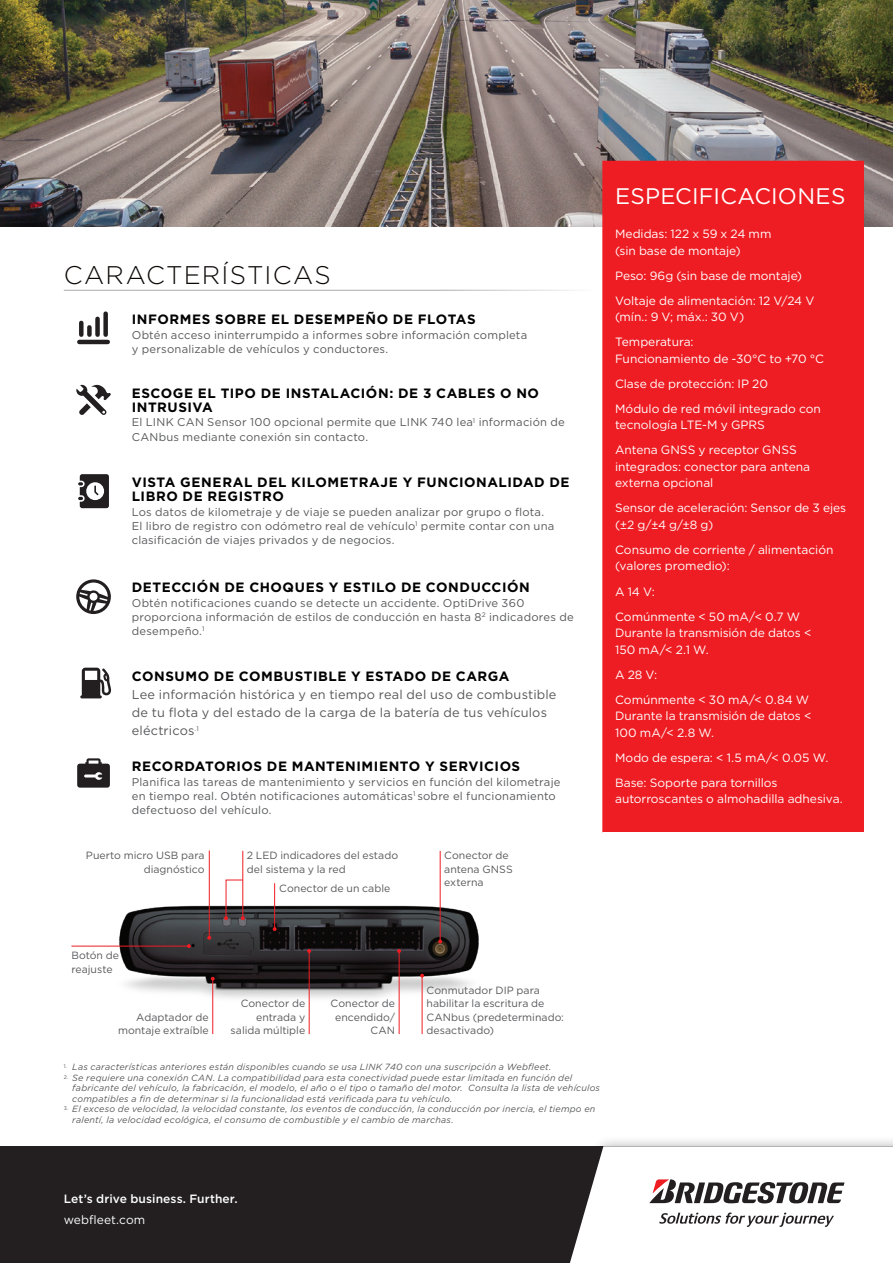
<style>
.page{position:relative;width:893px;height:1263px;background:#fff}
.page>*{position:absolute;margin:0;border:0;box-sizing:border-box;transform-origin:0 0}
.t1{font:300 25.5px "Gotham";letter-spacing:.05em;color:#0c0806}
.t2{font:22.5px "Gotham";letter-spacing:.01em;color:#fff}
.t3{font:700 13.5px/14.2px "Gotham";letter-spacing:.045em;color:#000}
.t4{font:12.75px/18px "Gotham";letter-spacing:.015em;color:#57585a}
.t5{font:12px/25px "Gotham";letter-spacing:-.005em;color:#fff}
.t6{font:500 12px "Gotham";letter-spacing:.005em;color:#fff}
.t7{font:11.25px/14.2px "Gotham";letter-spacing:.02em;color:#57585a}
.t8{font:10.5px/13.5px "Gotham";letter-spacing:.005em;color:#57585a;text-align:right}
.t9{font:italic 9px/10.5px "Gotham";letter-spacing:.025em;color:#57585a}
</style>
<div class="page">
<div style="left:0;top:1146px;width:893px;height:117px;background:#231f20"></div>
<div style="left:553px;top:1135px;width:340px;height:128px;background:#231f20;opacity:.35"></div>
<svg style="left:563px;top:1146px;width:330px;height:117px;background:#dcdbdb"></svg>
<img style="left:0;top:0;width:893px;height:226px">
<div style="left:79px;top:321px;width:5px;height:16px;background:#231f20;border-radius:2px"></div>
<div style="left:87px;top:325px;width:5px;height:12px;background:#231f20;border-radius:2px"></div>
<div style="left:95px;top:317px;width:5px;height:20px;background:#231f20;border-radius:2px"></div>
<div style="left:103px;top:311px;width:5px;height:26px;background:#231f20;border-radius:2px"></div>
<hr style="left:77px;top:340px;width:33px;height:4px;background:#231f20;border-radius:2px">
<svg style="left:76px;top:384px;width:35px;height:31px"></svg>
<svg style="left:78px;top:474px;width:31px;height:34px"></svg>
<svg style="left:76px;top:579px;width:35px;height:35px"></svg>
<svg style="left:80px;top:668px;width:31px;height:30px"></svg>
<svg style="left:77px;top:758px;width:33px;height:30px"></svg>
<img style="left:97px;top:873px;width:382px;height:147px">
<hr style="left:71px;top:946px;width:118px;height:1px;background:#ee1d23">
<hr style="left:212px;top:978px;width:1px;height:56px;background:#ee1d23">
<hr style="left:422px;top:975px;width:1px;height:59px;background:#ee1d23">
<hr style="left:309px;top:951px;width:1px;height:83px;background:#ee1d23">
<hr style="left:399px;top:951px;width:1px;height:83px;background:#ee1d23">
<hr style="left:209px;top:850px;width:1px;height:87px;background:#ee1d23">
<hr style="left:242px;top:851px;width:1px;height:67px;background:#ee1d23">
<hr style="left:440px;top:851px;width:1px;height:90px;background:#ee1d23">
<hr style="left:274px;top:883px;width:1px;height:46px;background:#ee1d23">
<svg style="left:207px;top:936px;width:4px;height:4px"></svg>
<svg style="left:224px;top:879px;width:21px;height:41px"></svg>
<svg style="left:273px;top:927px;width:4px;height:4px"></svg>
<svg style="left:187px;top:944px;width:4px;height:4px"></svg>
<svg style="left:211px;top:977px;width:4px;height:4px"></svg>
<svg style="left:307px;top:949px;width:4px;height:4px"></svg>
<svg style="left:397px;top:949px;width:4px;height:4px"></svg>
<div style="left:602px;top:161px;width:262px;height:671px;background:#ee1d23"></div>
<h1 class="t1" style="left:64px;top:259px;width:269px">CARACTERÍSTICAS</h1>
<p class="t3" style="left:132px;top:312px;width:345px">INFORMES SOBRE EL DESEMPEÑO DE FLOTAS</p>
<p class="t7" style="left:132px;top:327px;width:397px">Obtén acceso ininterrumpido a informes sobre información completa y personalizable de vehículos y conductores.</p>
<p class="t3" style="left:132px;top:386px;width:409px">ESCOGE EL TIPO DE INSTALACIÓN: DE 3 CABLES O NO<br>INTRUSIVA</p>
<p class="t7" style="left:132px;top:415px;width:435px">El LINK CAN Sensor 100 opcional permite que LINK 740 lea<sup>1</sup> información de<br>CANbus mediante conexión sin contacto.</p>
<p class="t3" style="left:132px;top:475px;width:439px">VISTA GENERAL DEL KILOMETRAJE Y FUNCIONALIDAD DE<br>LIBRO DE REGISTRO</p>
<p class="t7" style="left:132px;top:504px;width:424px">Los datos de kilometraje y de viaje se pueden analizar por grupo o flota.<br>El libro de registro con odómetro real de vehículo<sup>1</sup> permite contar con una clasificación de viajes privados y de negocios.</p>
<p class="t3" style="left:132px;top:580px;width:399px">DETECCIÓN DE CHOQUES Y ESTILO DE CONDUCCIÓN</p>
<p class="t7" style="left:132px;top:595px;width:443px">Obtén notificaciones cuando se detecte un accidente. OptiDrive 360 proporciona información de estilos de conducción en hasta 8<sup>2</sup> indicadores de desempeño.<sup>1</sup></p>
<p class="t3" style="left:132px;top:668px;width:379px">CONSUMO DE COMBUSTIBLE Y ESTADO DE CARGA</p>
<p class="t4" style="left:132px;top:685px;width:426px">Lee información histórica y en tiempo real del uso de combustible de tu flota y del estado de la carga de la batería de tus vehículos eléctricos<sup>.1</sup></p>
<p class="t3" style="left:132px;top:759px;width:390px">RECORDATORIOS DE MANTENIMIENTO Y SERVICIOS</p>
<p class="t7" style="left:132px;top:774px;width:430px">Planifica las tareas de mantenimiento y servicios en función del kilometraje en tiempo real. Obtén notificaciones automáticas<sup>1</sup> sobre el funcionamiento defectuoso del vehículo.</p>
<p class="t8" style="left:86px;top:848px;width:120px">Puerto micro USB para diagnóstico</p>
<p class="t8" style="left:247px;top:848px;width:153px;text-align:left">2 LED indicadores del estado del sistema y la red</p>
<p class="t8" style="left:444px;top:848px;width:70px;text-align:left">Conector de antena GNSS externa</p>
<p class="t8" style="left:279px;top:881px;width:113px">Conector de un cable</p>
<h2 class="t2" style="left:615px;top:182px;width:232px">ESPECIFICACIONES</h2>
<p class="t5" style="left:615px;top:226px;width:158px;line-height:16.5px">Medidas: 122 x 59 x 24 mm (sin base de montaje)</p>
<p class="t5" style="left:615px;top:263px;width:201px">Peso: 96g (sin base de montaje)<br>Voltaje de alimentación: 12 V/24 V</p>
<p class="t5" style="left:615px;top:304px;width:131px">(mín.: 9 V; máx.: 30 V)<br>Temperatura:</p>
<p class="t5" style="left:615px;top:346px;width:210px">Funcionamiento de -30°C to +70 °C<br>Clase de protección: IP 20<br>Módulo de red móvil integrado con</p>
<p class="t5" style="left:615px;top:412px;width:183px">tecnología LTE-M y GPRS<br>Antena GNSS y receptor GNSS</p>
<p class="t5" style="left:615px;top:458px;width:197px;line-height:16.5px">integrados: conector para antena externa opcional</p>
<p class="t5" style="left:615px;top:500px;width:233px;line-height:16.5px">Sensor de aceleración: Sensor de 3 ejes (±2 g/±4 g/±8 g)</p>
<p class="t5" style="left:615px;top:541px;width:220px;line-height:16.5px">Consumo de corriente / alimentación (valores promedio):</p>
<p class="t5" style="left:615px;top:578px;width:186px">A 14 V:<br>Comúnmente &lt; 50 mA/&lt; 0.7 W</p>
<p class="t5" style="left:615px;top:624px;width:198px;line-height:16.5px">Durante la transmisión de datos &lt;<br>150 mA/&lt; 2.1 W.</p>
<p class="t5" style="left:615px;top:661px;width:196px">A 28 V:<br>Comúnmente &lt; 30 mA/&lt; 0.84 W</p>
<p class="t5" style="left:615px;top:707px;width:198px;line-height:16.5px">Durante la transmisión de datos &lt;<br>100 mA/&lt; 2.8 W.</p>
<p class="t5" style="left:615px;top:744px;width:215px">Modo de espera: &lt; 1.5 mA/&lt; 0.05 W.<br>Base: Soporte para tornillos</p>
<p class="t5" style="left:615px;top:786px;width:229px">autorroscantes o almohadilla adhesiva.</p>
<p class="t8" style="left:71px;top:949px;width:49px;text-align:left">Botón de reajuste</p>
<p class="t8" style="left:118px;top:1010px;width:92px">Adaptador de montaje extraíble</p>
<p class="t8" style="left:231px;top:996px;width:76px">Conector de entrada y salida múltiple</p>
<p class="t8" style="left:331px;top:996px;width:66px">Conector de encendido/<br>CAN</p>
<p class="t8" style="left:427px;top:983px;width:139px;text-align:left">Conmutador DIP para habilitar la escritura de<br>CANbus (predeterminado: desactivado)</p>
<p class="t9" style="left:64px;top:1062px;width:489px"><sup>1.</sup> Las características anteriores están disponibles cuando se usa LINK 740 con una suscripción a Webfleet.</p>
<p class="t9" style="left:72px;top:1072px;width:529px;text-indent:-9px"><sup>2.</sup> Se requiere una conexión CAN. La compatibilidad para esta conectividad puede estar limitada en función del fabricante del vehículo, la fabricación, el modelo, el año o el tipo o tamaño del motor. Consulta la lista de vehículos compatibles a fin de determinar si la funcionalidad está verificada para tu vehículo.</p>
<p class="t9" style="left:72px;top:1104px;width:525px;text-indent:-9px"><sup>3.</sup> El exceso de velocidad, la velocidad constante, los eventos de conducción, la conducción por inercia, el tiempo en ralentí, la velocidad ecológica, el consumo de combustible y el cambio de marchas.</p>
<p class="t6" style="left:64px;top:1191px;width:175px">Let’s drive business. Further.</p>
<p class="t5" style="left:64px;top:1206px;width:83px">webfl eet.com</p>
</div>
